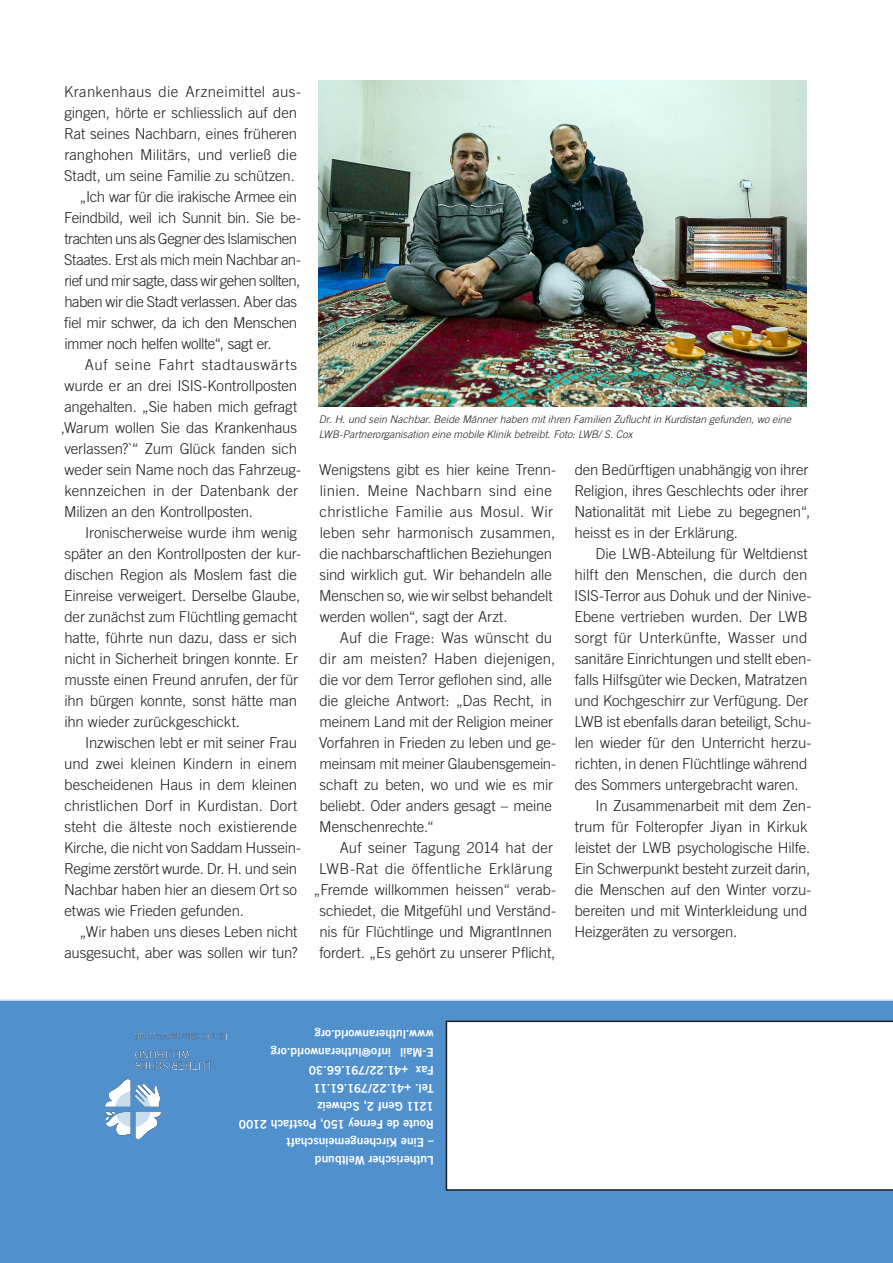
<style>
.page{position:relative;width:893px;height:1263px;background:#fff}
.page>*{position:absolute;margin:0;border:0;box-sizing:border-box;transform-origin:0 0}
.t1{font:300 15px/21px "Trade Gothic LT Std";letter-spacing:-.01em;color:#231f20}
.t2{font:300 15px/21px "Trade Gothic LT Std";letter-spacing:-.03em;color:#231f20}
.t3{font:12px/18px "Trade Gothic LT Std Bd 2";color:#fff}
.t4{font:12px "Trade Gothic LT Std Bd 2";letter-spacing:-.055em;color:#fff}
.Captions{font:italic 300 10.5px/15px "Trade Gothic LT Std";color:#231f20}
</style>
<div class="page">
<div style="left:0;top:999px;width:893px;height:264px;background:#5090cc"></div>
<svg style="left:446px;top:1020px;width:447px;height:171px"></svg>
<img style="left:81px;top:1029px;width:171px;height:137px">
<img style="left:319px;top:81px;width:488px;height:325px">
<p class="t1" style="left:64px;top:81px;width:238px">Krankenhaus die Arzneimittel aus&shy;gingen, hörte er schliesslich auf den Rat seines Nachbarn, eines früheren ranghohen Militärs, und verließ die Stadt, um seine Familie zu schützen.</p>
<p class="t2" style="left:64px;top:186px;width:238px;text-indent:16px">„Ich war für die irakische Armee ein Feindbild, weil ich Sunnit bin. Sie be&shy;trachten uns als Gegner des Islamischen Staates. Erst als mich mein Nachbar an&shy;rief und mir sagte, dass wir gehen sollten, haben wir die Stadt verlassen. Aber das fiel mir schwer, da ich den Menschen immer noch helfen wollte“, sagt er.</p>
<p class="t1" style="left:61px;top:354px;width:241px;text-indent:23px">Auf seine Fahrt stadtauswärts wurde er an drei ISIS-Kontrollposten angehalten. „Sie haben mich gefragt ‚Warum wollen Sie das Krankenhaus verlassen?`“ Zum Glück fanden sich weder sein Name noch das Fahrzeug&shy;kennzeichen in der Datenbank der Milizen an den Kontrollposten.</p>
<p class="t1" style="left:64px;top:522px;width:238px;text-indent:21px">Ironischerweise wurde ihm wenig später an den Kontrollposten der kur&shy;dischen Region als Moslem fast die Einreise verweigert. Derselbe Glaube, der zunächst zum Flüchtling gemacht hatte, führte nun dazu, dass er sich nicht in Sicherheit bringen konnte. Er musste einen Freund anrufen, der für ihn bürgen konnte, sonst hätte man ihn wieder zurückgeschickt.</p>
<p class="t1" style="left:64px;top:732px;width:238px;text-indent:21px">Inzwischen lebt er mit seiner Frau und zwei kleinen Kindern in einem bescheidenen Haus in dem kleinen christlichen Dorf in Kurdistan. Dort steht die älteste noch existierende Kirche, die nicht von Saddam Hussein-Regime zerstört wurde. Dr. H. und sein Nachbar haben hier an diesem Ort so etwas wie Frieden gefunden.</p>
<p class="t1" style="left:64px;top:921px;width:235px;text-align:right">„Wir haben uns dieses Leben nicht ausgesucht, aber was sollen wir tun?</p>
<p class="Captions" style="left:319px;top:412px;width:474px">Dr. H. und sein Nachbar. Beide Männer haben mit ihren Familien Zuflucht in Kurdistan gefunden, wo eine<br>LWB-Partnerorganisation eine mobile Klinik betreibt. Foto: LWB/ S. Cox</p>
<p class="t1" style="left:319px;top:459px;width:238px">Wenigstens gibt es hier keine Trenn&shy;linien. Meine Nachbarn sind eine christliche Familie aus Mosul. Wir leben sehr harmonisch zusammen, die nachbarschaftlichen Beziehungen sind wirklich gut. Wir behandeln alle Menschen so, wie wir selbst behandelt werden wollen“, sagt der Arzt.</p>
<p class="t1" style="left:319px;top:627px;width:239px;text-indent:21px">Auf die Frage: Was wünscht du dir am meisten? Haben diejenigen, die vor dem Terror geflohen sind, alle die gleiche Antwort: „Das Recht, in meinem Land mit der Religion meiner Vorfahren in Frieden zu leben und ge&shy;meinsam mit meiner Glaubensgemein&shy;schaft zu beten, wo und wie es mir beliebt. Oder anders gesagt – meine Menschenrechte.“</p>
<p class="t1" style="left:314px;top:837px;width:244px;text-align:right">Auf seiner Tagung 2014 hat der LWB-Rat die öffentliche Erklärung „Fremde willkommen heissen“ verab&shy;schiedet, die Mitgefühl und Verständ&shy;nis für Flüchtlinge und MigrantInnen fordert. „Es gehört zu unserer Pflicht,</p>
<p class="t1" style="left:574px;top:459px;width:238px">den Bedürftigen unabhängig von ihrer Religion, ihres Geschlechts oder ihrer Nationalität mit Liebe zu begegnen“, heisst es in der Erklärung.</p>
<p class="t1" style="left:574px;top:543px;width:239px;text-indent:21px">Die LWB-Abteilung für Weltdienst hilft den Menschen, die durch den ISIS-Terror aus Dohuk und der Ninive-Ebene vertrieben wurden. Der LWB sorgt für Unterkünfte, Wasser und sanitäre Einrichtungen und stellt eben&shy;falls Hilfsgüter wie Decken, Matratzen und Kochgeschirr zur Verfügung. Der LWB ist ebenfalls daran beteiligt, Schu&shy;len wieder für den Unterricht herzu&shy;richten, in denen Flüchtlinge während des Sommers untergebracht waren.</p>
<p class="t1" style="left:574px;top:795px;width:238px;text-indent:21px">In Zusammenarbeit mit dem Zen&shy;trum für Folteropfer Jiyan in Kirkuk leistet der LWB psychologische Hilfe.<br>Ein Schwerpunkt besteht zurzeit darin, die Menschen auf den Winter vorzu&shy;bereiten und mit Winterkleidung und Heizgeräten zu versorgen.</p>
<p class="t3" style="left:434px;top:1061px;width:120px;rotate:-180deg">E-Mail www.lutheranworld.org</p>
<p class="t3" style="left:391px;top:1061px;width:122px;rotate:-180deg">info@lutheranworld.org</p>
<p class="t3" style="left:434px;top:1079px;width:127px;rotate:-180deg">Fax +41.22/791.66.30</p>
<p class="t4" style="left:434px;top:1095px;width:122px;rotate:-180deg">Tel. +41.22/791.61.11</p>
<p class="t3" style="left:434px;top:1115px;width:118px;rotate:-180deg">1211 Genf 2, Schweiz</p>
<p class="t3" style="left:434px;top:1133px;width:196px;rotate:-180deg">Route de Ferney 150, Postfach 2100</p>
<p class="t3" style="left:434px;top:1151px;width:149px;rotate:-180deg">– Eine Kirchengemeinschaft</p>
<p class="t3" style="left:434px;top:1169px;width:120px;rotate:-180deg">Lutherischer Weltbund</p>
</div>
